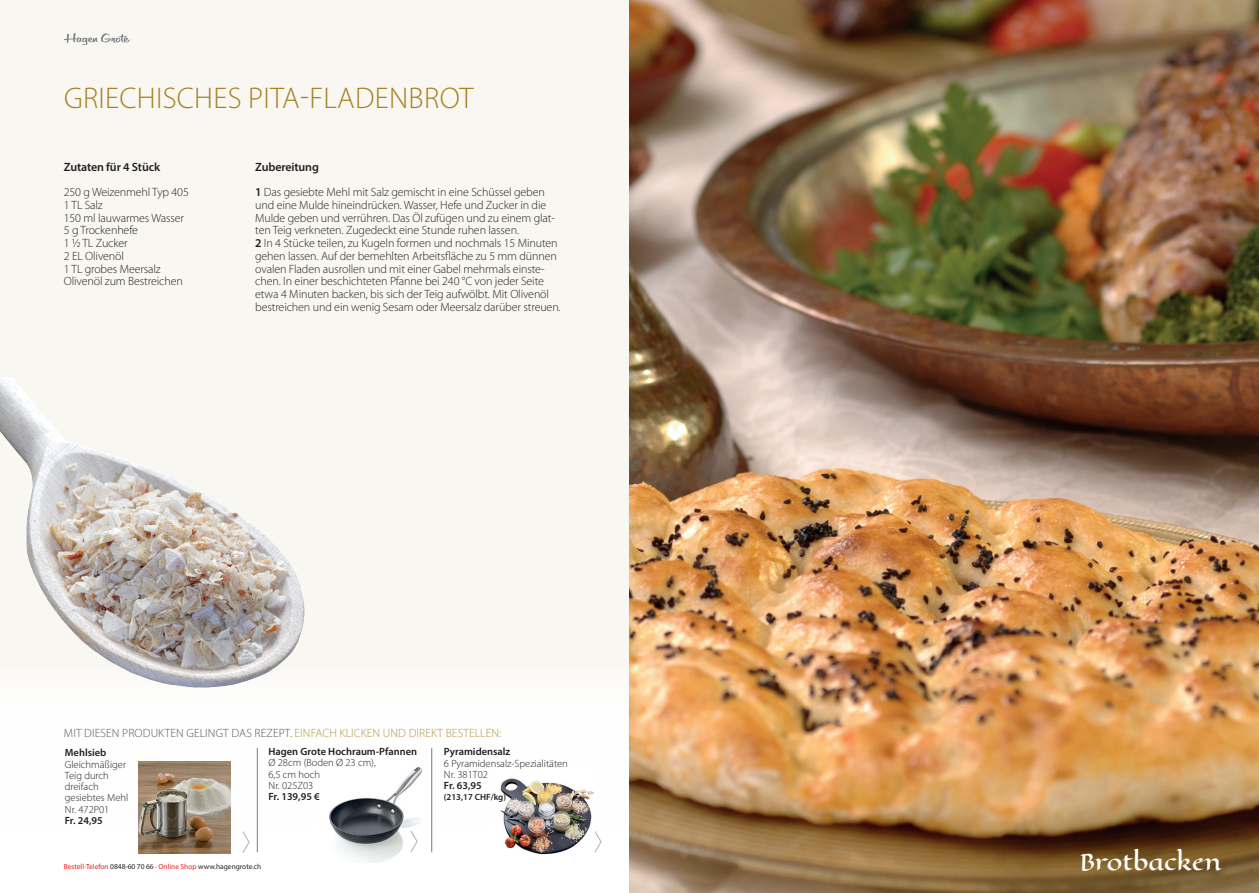
<style>
.page{position:relative;width:1259px;height:893px;background:#fff}
.page>*{position:absolute;margin:0;border:0;box-sizing:border-box;transform-origin:0 0}
.t1{font:300 30px "Myriad Pro";letter-spacing:.01em;color:#a88022}
.t2{font:22.5px "Eagle Lake";letter-spacing:-.01em;color:#fff}
.t3{font:300 12px/12.8px "Myriad Pro";letter-spacing:-.01em;color:#231f20}
.t4{font:300 12px "Myriad Pro";letter-spacing:.01em;color:#57585a}
.t5{font:600 12px "Myriad Pro";letter-spacing:-.01em;color:#231f20}
.t6{font:300 10.5px/11.2px "Myriad Pro";color:#231f20}
.t7{font:600 10.5px "Myriad Pro";color:#231f20}
.t8{font:600 9px "Myriad Pro";color:#231f20}
.t9{font:7.35px "Myriad Pro";color:#231f20}
.s1{font-weight:600}
.s2{color:#b69345}
.s3{color:#ee1d23}
</style>
<div class="page">
<div style="left:0;top:0;width:887px;height:893px;background:#f9f7f2"></div>
<div style="left:0;top:663px;width:1259px;height:230px;background:#fff"></div>
<img style="left:329px;top:767px;width:93px;height:96px">
<hr style="left:257px;top:748px;width:1px;height:104px;background:#717d83">
<hr style="left:431px;top:748px;width:1px;height:104px;background:#717d83">
<svg style="left:595px;top:831px;width:7px;height:22px"></svg>
<svg style="left:242px;top:831px;width:8px;height:22px"></svg>
<img style="left:629px;top:0;width:630px;height:893px">
<img style="left:500px;top:778px;width:94px;height:77px">
<svg style="left:409px;top:829px;width:9px;height:25px"></svg>
<img style="left:0;top:378px;width:306px;height:310px">
<img style="left:138px;top:761px;width:92px;height:93px">
<svg style="left:64px;top:33px;width:66px;height:12px"></svg>
<h1 class="t1" style="left:64px;top:80px;width:411px">GRIECHISCHES PITA-FLADENBROT</h1>
<p class="t5" style="left:64px;top:159px;width:98px">Zutaten für 4 Stück</p>
<p class="t3" style="left:64px;top:186px;width:127px">250 g Weizenmehl Typ 405<br>1 TL Salz<br>150 ml lauwarmes Wasser<br>5 g Trockenhefe<br>1 ½ TL Zucker<br>2 EL Olivenöl<br>1 TL grobes Meersalz<br>Olivenöl zum Bestreichen</p>
<p class="t3" style="left:255px;top:154px;width:291px;line-height:25.5px"><span class="s1">Zubereitung<br>1</span> Das gesiebte Mehl mit Salz gemischt in eine Schüssel geben</p>
<p class="t3" style="left:255px;top:198px;width:307px">und eine Mulde hineindrücken. Wasser, Hefe und Zucker in die Mulde geben und verrühren. Das Öl zufügen und zu einem glat&shy;ten Teig verkneten. Zugedeckt eine Stunde ruhen lassen.<br><span class="s1">2</span> In 4 Stücke teilen, zu Kugeln formen und nochmals 15 Minuten gehen lassen. Auf der bemehlten Arbeitsfläche zu 5 mm dünnen ovalen Fladen ausrollen und mit einer Gabel mehrmals einste&shy;chen. In einer beschichteten Pfanne bei 240 °C von jeder Seite etwa 4 Minuten backen, bis sich der Teig aufwölbt. Mit Olivenöl bestreichen und ein wenig Sesam oder Meersalz darüber streuen.</p>
<p class="t4" style="left:64px;top:726px;width:439px">MIT DIESEN PRODUKTEN GELINGT DAS REZEPT. <span class="s2">EINFACH KLICKEN UND DIREKT BESTELLEN:</span></p>
<p class="t7" style="left:65px;top:746px;width:43px">Mehlsieb</p>
<p class="t6" style="left:65px;top:758px;width:65px">Gleichmäßiger<br>Teig durch dreifach gesiebtes Mehl<br>Nr. 472P01</p>
<p class="t7" style="left:65px;top:813px;width:39px">Fr. 24,95</p>
<p class="t9" style="left:64px;top:862px;width:199px"><span class="s3">Bestell-Telefon</span> 0848-60 70 66 · <span class="s3">Online Shop</span> www.hagengrote.ch</p>
<p class="t7" style="left:268px;top:745px;width:150px">Hagen Grote Hochraum-Pfannen</p>
<p class="t6" style="left:268px;top:757px;width:109px">Ø 28cm (Boden Ø 23 cm),<br>6,5 cm hoch<br>Nr. 025Z03</p>
<p class="t7" style="left:268px;top:790px;width:53px">Fr. 139,95 €</p>
<p class="t7" style="left:444px;top:745px;width:68px">Pyramidensalz</p>
<p class="t6" style="left:444px;top:757px;width:125px">6 Pyramidensalz-Spezialitäten<br>Nr. 381T02</p>
<p class="t7" style="left:444px;top:779px;width:39px">Fr. 63,95</p>
<p class="t8" style="left:444px;top:792px;width:64px">(213,17 CHF/kg)</p>
<h2 class="t2" style="left:1079px;top:843px;width:144px">Brotbacken</h2>
</div>
